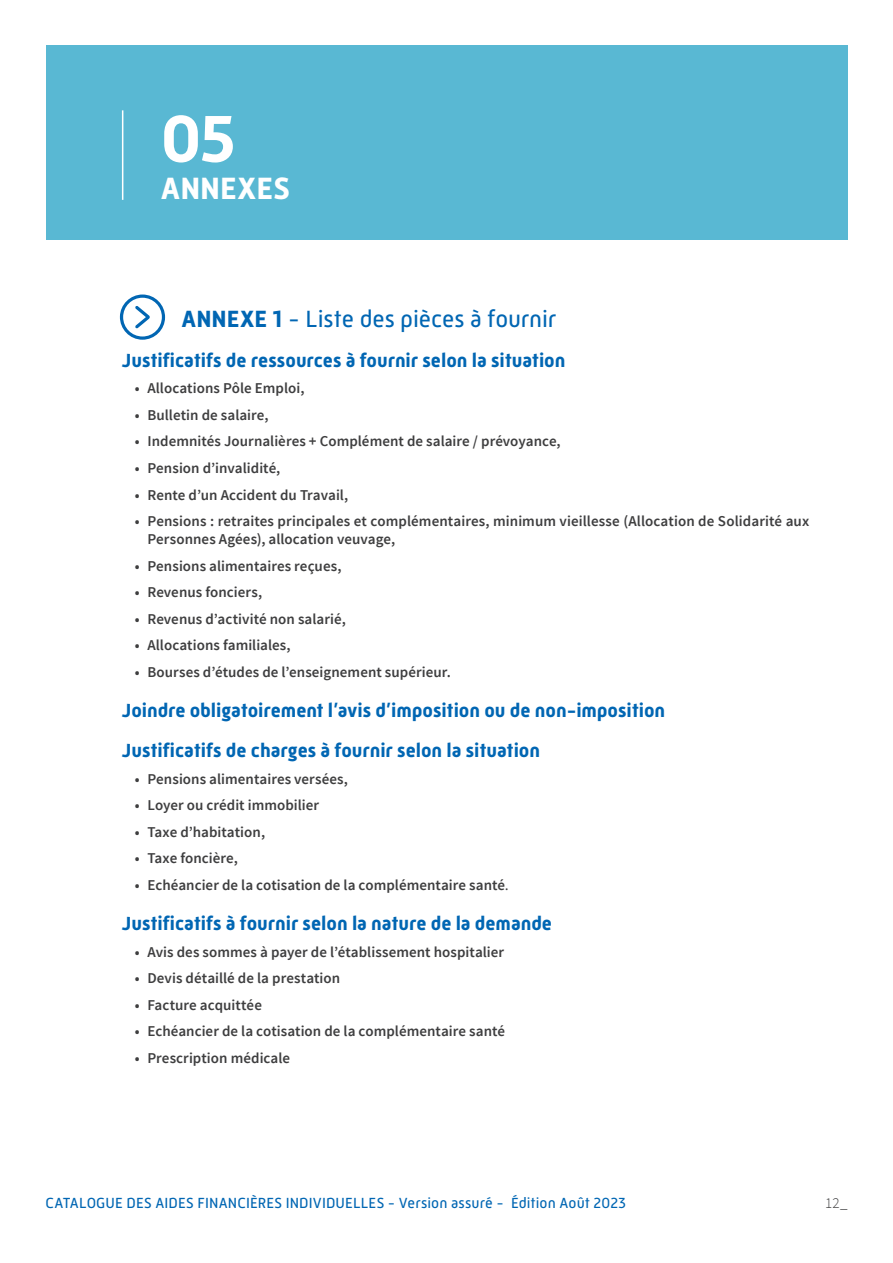
<style>
.page{position:relative;width:893px;height:1263px;background:#fff}
.page>*{position:absolute;margin:0;border:0;box-sizing:border-box;transform-origin:0 0}
.Chiffre{font:700 67.5px "Mic 32 New";color:#fff}
.TitreNiv1{font:700 31.5px "Mic 32 New";letter-spacing:.005em;color:#fff}
.Intertitre{font:24px "Mic 32 New";letter-spacing:-.005em;color:#0166b3}
.Intertitre-2{font:700 19.5px "Mic 32 New";color:#0166b3}
.t1{font:600 15px/18px "Source Sans Pro";letter-spacing:.005em;color:#3e3e3f}
.t2{font:15px "Mic 32 New";letter-spacing:.01em;color:#0166b3}
.t3{font:300 15px "Source Sans Pro";color:#3e3e3f}
.s1{font-weight:700}
.s2{font-size:12px}
</style>
<div class="page">
<div style="left:45px;top:45px;width:802px;height:195px;background:#59b8d3"></div>
<hr style="left:122px;top:110px;width:1px;height:90px;background:#fff">
<svg style="left:120px;top:294px;width:45px;height:46px"></svg>
<p class="Chiffre" style="left:161px;top:100px;width:76px">05</p>
<p class="TitreNiv1" style="left:161px;top:171px;width:131px">ANNEXES</p>
<p class="Intertitre" style="left:181px;top:305px;width:376px"><span class="s1">ANNEXE 1</span> - Liste des pièces à fournir</p>
<p class="Intertitre-2" style="left:122px;top:349px;width:445px">Justificatifs de ressources à fournir selon la situation</p>
<p class="t1" style="left:135px;top:380px;width:171px">• Allocations Pôle Emploi,</p>
<p class="t1" style="left:135px;top:406px;width:135px">• Bulletin de salaire,</p>
<p class="t1" style="left:135px;top:433px;width:427px">• Indemnités Journalières + Complément de salaire / prévoyance,</p>
<p class="t1" style="left:135px;top:459px;width:147px">• Pension d’invalidité,</p>
<p class="t1" style="left:135px;top:486px;width:215px">• Rente d’un Accident du Travail,</p>
<p class="t1" style="left:147px;top:512px;width:663px;text-indent:-13px">• Pensions : retraites principales et complémentaires, minimum vieillesse (Allocation de Solidarité aux<br>Personnes Agées), allocation veuvage,</p>
<p class="t1" style="left:135px;top:557px;width:208px">• Pensions alimentaires reçues,</p>
<p class="t1" style="left:135px;top:583px;width:129px">• Revenus fonciers,</p>
<p class="t1" style="left:135px;top:610px;width:213px">• Revenus d’activité non salarié,</p>
<p class="t1" style="left:135px;top:636px;width:158px">• Allocations familiales,</p>
<p class="t1" style="left:135px;top:663px;width:318px">• Bourses d’études de l’enseignement supérieur.</p>
<p class="Intertitre-2" style="left:122px;top:699px;width:545px">Joindre obligatoirement l’avis d’imposition ou de non-imposition</p>
<p class="Intertitre-2" style="left:122px;top:739px;width:420px">Justificatifs de charges à fournir selon la situation</p>
<p class="t1" style="left:135px;top:770px;width:215px">• Pensions alimentaires versées,</p>
<p class="t1" style="left:135px;top:797px;width:186px">• Loyer ou crédit immobilier</p>
<p class="t1" style="left:135px;top:823px;width:132px">• Taxe d’habitation,</p>
<p class="t1" style="left:135px;top:850px;width:105px">• Taxe foncière,</p>
<p class="t1" style="left:135px;top:876px;width:375px">• Echéancier de la cotisation de la complémentaire santé<span class="s2">.</span></p>
<p class="Intertitre-2" style="left:122px;top:912px;width:432px">Justificatifs à fournir selon la nature de la demande</p>
<p class="t1" style="left:135px;top:943px;width:371px">• Avis des sommes à payer de l’établissement hospitalier</p>
<p class="t1" style="left:135px;top:970px;width:207px">• Devis détaillé de la prestation</p>
<p class="t1" style="left:135px;top:996px;width:129px">• Facture acquittée</p>
<p class="t1" style="left:135px;top:1023px;width:372px">• Echéancier de la cotisation de la complémentaire santé</p>
<p class="t1" style="left:135px;top:1049px;width:157px">• Prescription médicale</p>
<p class="t2" style="left:45px;top:1194px;width:582px">CATALOGUE DES AIDES FINANCIÈRES INDIVIDUELLES - Version assuré - Édition Août 2023</p>
<p class="t3" style="left:825px;top:1194px;width:24px">12_</p>
</div>
